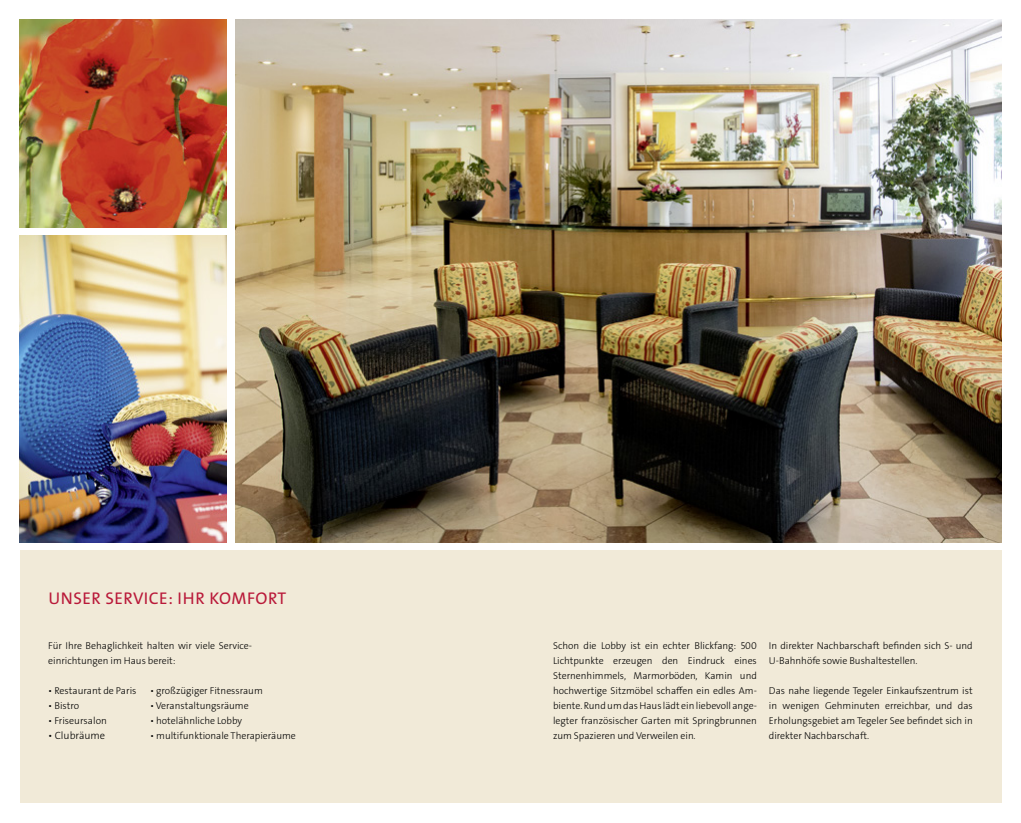
<style>
.page{position:relative;width:1021px;height:823px;background:#fff}
.page>*{position:absolute;margin:0;border:0;box-sizing:border-box;transform-origin:0 0}
.Headline{font:17px "The Sans Os F";letter-spacing:.03em;color:#b91939}
.Fließtext{font:300 10.5px "The Sans Os F";color:#000}
.Fließtext-2{font:300 10px/15px "The Sans Os F";color:#000}
</style>
<div class="page">
<div style="left:20px;top:550px;width:981px;height:252px;background:#f1ead8"></div>
<img style="left:235px;top:20px;width:766px;height:521px">
<img style="left:20px;top:235px;width:207px;height:306px">
<img style="left:20px;top:20px;width:207px;height:207px">
<p class="Headline" style="left:48px;top:587px;width:239px">UNSER SERVICE: IHR KOMFORT</p>
<p class="Fließtext-2" style="left:48px;top:637px;width:204px">Für Ihre Behaglichkeit halten wir viele Service&shy;einrichtungen im Haus bereit:</p>
<p class="Fließtext-2" style="left:48px;top:682px;width:90px">• Restaurant de Paris</p>
<p class="Fließtext-2" style="left:48px;top:697px;width:33px">• Bistro</p>
<p class="Fließtext-2" style="left:48px;top:712px;width:60px">• Friseursalon</p>
<p class="Fließtext" style="left:48px;top:728px;width:58px">• Clubräume</p>
<p class="Fließtext-2" style="left:150px;top:682px;width:114px">• großzügiger Fitnessraum</p>
<p class="Fließtext-2" style="left:150px;top:697px;width:100px">• Veranstaltungsräume</p>
<p class="Fließtext-2" style="left:150px;top:712px;width:94px">• hotelähnliche Lobby</p>
<p class="Fließtext-2" style="left:150px;top:727px;width:147px">• multifunktionale Therapieräume</p>
<p class="Fließtext-2" style="left:553px;top:637px;width:205px;text-align:justify">Schon die Lobby ist ein echter Blickfang: 500<br>Lichtpunkte erzeugen den Eindruck eines Sternenhimmels, Marmorböden, Kamin und hochwertige Sitzmöbel schaffen ein edles Am&shy;biente. Rund um das Haus lädt ein liebevoll ange&shy;legter französischer Garten mit Springbrunnen zum Spazieren und Verweilen ein.</p>
<p class="Fließtext-2" style="left:769px;top:637px;width:205px">In direkter Nachbarschaft befinden sich S- und<br>U-Bahnhöfe sowie Bushaltestellen.</p>
<p class="Fließtext-2" style="left:769px;top:682px;width:205px;text-align:justify">Das nahe liegende Tegeler Einkaufszentrum ist in wenigen Gehminuten erreichbar, und das Erholungsgebiet am Tegeler See befindet sich in direkter Nachbarschaft.</p>
</div>
